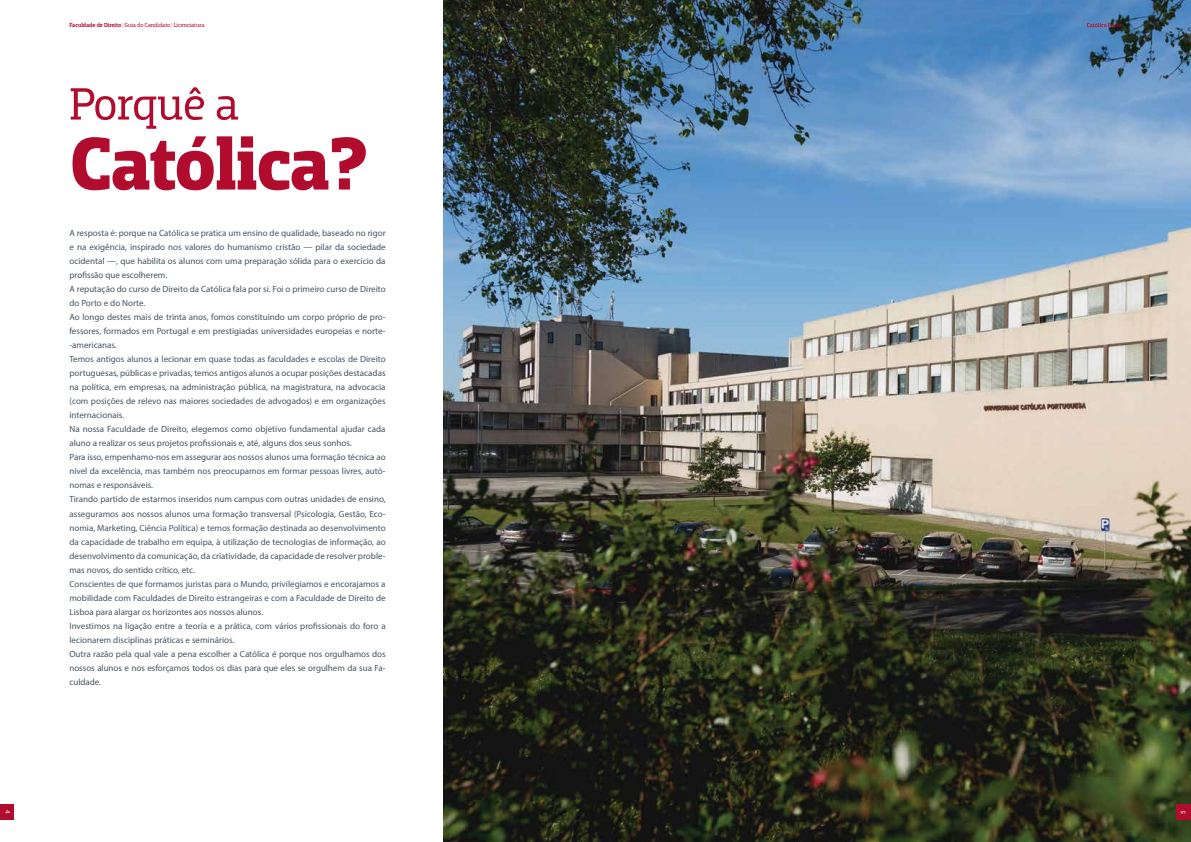
<style>
.page{position:relative;width:1191px;height:842px;background:#fff}
.page>*{position:absolute;margin:0;border:0;box-sizing:border-box;transform-origin:0 0}
.t1{font:9px/14px "Myriad Pro";color:#455560}
.t2{font:7px "Myriad Pro";color:#fff}
.t3{font:6px "Dobra Slab";letter-spacing:-.01em;color:#b10b2d}
.s1{font-weight:500}
.s2{font-weight:300}
</style>
<div class="page">
<div style="left:0;top:804px;width:14px;height:15px;background:#b10b2d"></div>
<img style="left:444px;top:0;width:747px;height:842px">
<svg style="left:1086px;top:23px;width:35px;height:4px"></svg>
<div style="left:1176px;top:804px;width:15px;height:15px;background:#b10b2d"></div>
<svg style="left:72px;top:136px;width:294px;height:54px"></svg>
<svg style="left:71px;top:87px;width:167px;height:42px"></svg>
<p class="t3" style="left:69px;top:22px;width:137px"><span class="s1">Faculdade de Direito</span> <span class="s2">|</span> Guia do Candidato <span class="s2">|</span> Licenciatura</p>
<p class="t2" style="left:12px;top:810px;width:5px;rotate:90deg">4</p>
<p class="t1" style="left:69px;top:226px;width:318px">A resposta é: porque na Católica se pratica um ensino de qualidade, baseado no rigor e na exigência, inspirado nos valores do humanismo cristão — pilar da sociedade ocidental —, que habilita os alunos com uma preparação sólida para o exercício da profissão que escolherem.<br>A reputação do curso de Direito da Católica fala por si. Foi o primeiro curso de Direito do Porto e do Norte.<br>Ao longo destes mais de trinta anos, fomos constituindo um corpo próprio de pro&shy;fessores, formados em Portugal e em prestigiadas universidades europeias e norte--americanas.<br>Temos antigos alunos a lecionar em quase todas as faculdades e escolas de Direito portuguesas, públicas e privadas, temos antigos alunos a ocupar posições destacadas na política, em empresas, na administração pública, na magistratura, na advocacia (com posições de relevo nas maiores sociedades de advogados) e em organizações internacionais.<br>Na nossa Faculdade de Direito, elegemos como objetivo fundamental ajudar cada aluno a realizar os seus projetos profissionais e, até, alguns dos seus sonhos.<br>Para isso, empenhamo-nos em assegurar aos nossos alunos uma formação técnica ao nível da excelência, mas também nos preocupamos em formar pessoas livres, autó&shy;nomas e responsáveis.<br>Tirando partido de estarmos inseridos num campus com outras unidades de ensino, asseguramos aos nossos alunos uma formação transversal (Psicologia, Gestão, Eco&shy;nomia, Marketing, Ciência Política) e temos formação destinada ao desenvolvimento da capacidade de trabalho em equipa, à utilização de tecnologias de informação, ao desenvolvimento da comunicação, da criatividade, da capacidade de resolver proble&shy;mas novos, do sentido crítico, etc.<br>Conscientes de que formamos juristas para o Mundo, privilegiamos e encorajamos a mobilidade com Faculdades de Direito estrangeiras e com a Faculdade de Direito de Lisboa para alargar os horizontes aos nossos alunos.<br>Investimos na ligação entre a teoria e a prática, com vários profissionais do foro a lecionarem disciplinas práticas e seminários.<br>Outra razão pela qual vale a pena escolher a Católica é porque nos orgulhamos dos nossos alunos e nos esforçamos todos os dias para que eles se orgulhem da sua Fa&shy;culdade.</p>
<p class="t2" style="left:1179px;top:813px;width:5px;rotate:-90deg">5</p>
</div>
